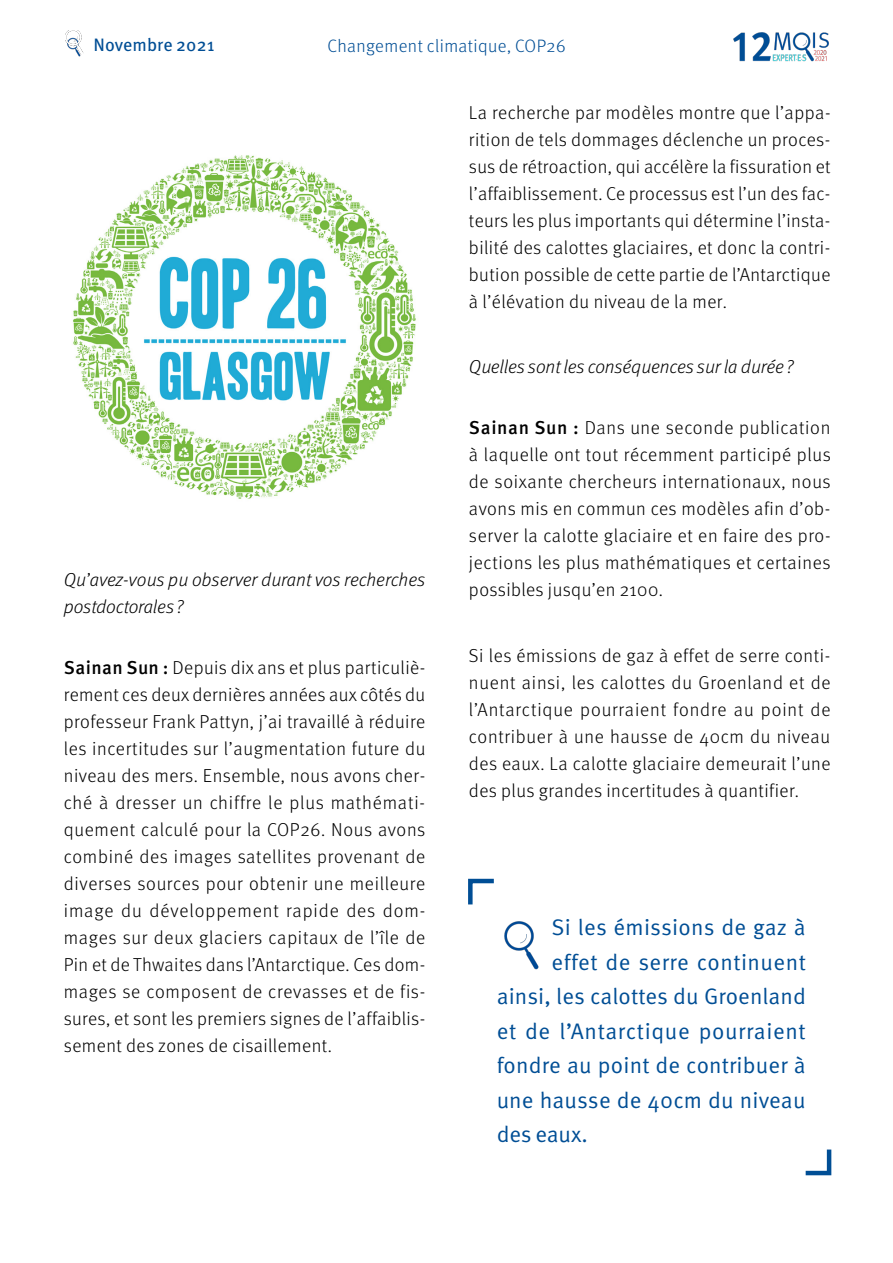
<style>
.page{position:relative;width:893px;height:1263px;background:#fff}
.page>*{position:absolute;margin:0;border:0;box-sizing:border-box;transform-origin:0 0}
.t1{font:22.5px "Meta OT Norm";letter-spacing:.01em;color:#004e95}
.t2{font:22.5px "Meta OT Norm";letter-spacing:.03em;color:#004e95}
.t3{font:300 18.75px/27px "Meta OT";letter-spacing:.025em;color:#000;text-align:justify}
.t4{font:italic 300 18.75px/27px "Meta OT";letter-spacing:-.005em;color:#000}
.t5{font:300 18px "Meta OT";letter-spacing:.025em;color:#004e95}
.t6{font:18px "Meta OT";letter-spacing:.005em;color:#004e95}
.s1{font-weight:500}
</style>
<div class="page">
<img style="left:65px;top:31px;width:19px;height:22px">
<img style="left:65px;top:37px;width:18px;height:19px">
<img style="left:733px;top:32px;width:96px;height:30px">
<img style="left:504px;top:921px;width:35px;height:49px">
<svg style="left:805px;top:1149px;width:27px;height:27px"></svg>
<svg style="left:468px;top:878px;width:26px;height:27px"></svg>
<img style="left:73px;top:155px;width:343px;height:344px">
<p class="t6" style="left:93px;top:34px;width:123px">Novembre 2021</p>
<p class="t5" style="left:328px;top:35px;width:239px">Changement climatique, COP26</p>
<p class="t3" style="left:469px;top:99px;width:363px">La recherche par modèles montre que l’appa&shy;rition de tels dommages déclenche un proces&shy;sus de rétroaction, qui accélère la fissuration et l’affaiblissement. Ce processus est l’un des fac&shy;teurs les plus importants qui détermine l’insta&shy;bilité des calottes glaciaires, et donc la contri&shy;bution possible de cette partie de l’Antarctique à l’élévation du niveau de la mer.</p>
<p class="t4" style="left:64px;top:566px;width:363px">Qu’avez-vous pu observer durant vos recherches postdoctorales?</p>
<p class="t3" style="left:64px;top:654px;width:363px"><span class="s1">Sainan Sun :</span> Depuis dix ans et plus particuliè&shy;rement ces deux dernières années aux côtés du professeur Frank Pattyn, j’ai travaillé à réduire les incertitudes sur l’augmentation future du niveau des mers. Ensemble, nous avons cher&shy;ché à dresser un chiffre le plus mathémati&shy;quement calculé pour la COP26. Nous avons combiné des images satellites provenant de diverses sources pour obtenir une meilleure image du développement rapide des dom&shy;mages sur deux glaciers capitaux de l’île de Pin et de Thwaites dans l’Antarctique. Ces dom&shy;mages se composent de crevasses et de fis&shy;sures, et sont les premiers signes de l’affaiblis&shy;sement des zones de cisaillement.</p>
<p class="t4" style="left:469px;top:354px;width:326px">Quelles sont les conséquences sur la durée?</p>
<p class="t3" style="left:469px;top:415px;width:363px"><span class="s1">Sainan Sun :</span> Dans une seconde publication à laquelle ont tout récemment participé plus de soixante chercheurs internationaux, nous avons mis en commun ces modèles afin d’ob&shy;server la calotte glaciaire et en faire des pro&shy;jections les plus mathématiques et certaines possibles jusqu’en 2100.</p>
<p class="t3" style="left:469px;top:642px;width:363px">Si les émissions de gaz à effet de serre conti&shy;nuent ainsi, les calottes du Groenland et de l’Antarctique pourraient fondre au point de contribuer à une hausse de 40cm du niveau des eaux. La calotte glaciaire demeurait l’une des plus grandes incertitudes à quantifier.</p>
<p class="t1" style="left:552px;top:914px;width:256px">Si les émissions de gaz à</p>
<p class="t1" style="left:552px;top:949px;width:256px">effet de serre continuent</p>
<p class="t1" style="left:497px;top:983px;width:311px">ainsi, les calottes du Groenland</p>
<p class="t2" style="left:497px;top:1017px;width:311px">et de l’Antarctique pourraient</p>
<p class="t1" style="left:497px;top:1052px;width:311px">fondre au point de contribuer à</p>
<p class="t1" style="left:497px;top:1086px;width:310px">une hausse de 40cm du niveau</p>
<p class="t1" style="left:497px;top:1121px;width:93px">des eaux.</p>
</div>
